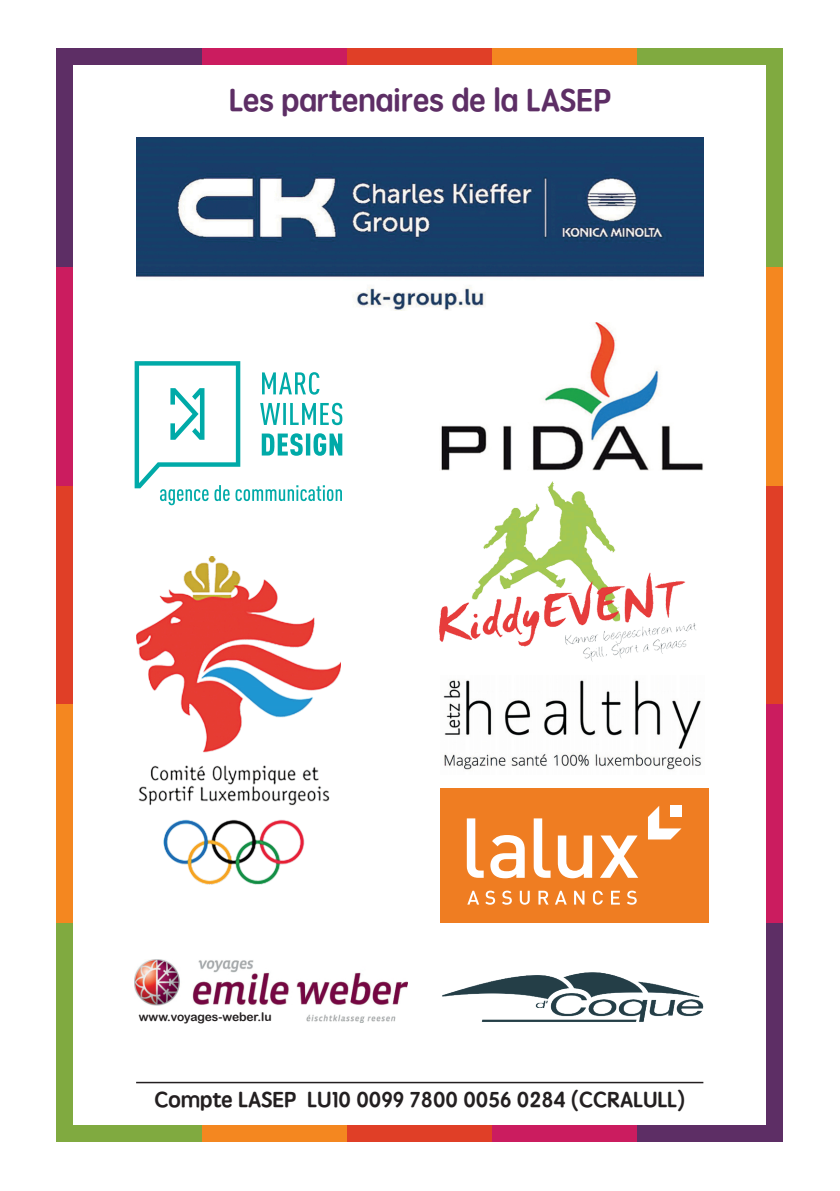
<style>
.page{position:relative;width:840px;height:1191px;background:#fff}
.page>*{position:absolute;margin:0;border:0;box-sizing:border-box;transform-origin:0 0}
.t1{font:32px "ST Yuanti SC Bold";color:#5d2e65}
.t2{font:22px "ST Yuanti SC Bold";color:#231f20}
.t3{font:12px "Arial Rounded MT Bold";letter-spacing:-.015em;color:#231f20}
</style>
<div class="page">
<div style="left:57px;top:48px;width:145px;height:219px;background:#5d2e65"></div>
<div style="left:202px;top:48px;width:145px;height:219px;background:#cb1c5f"></div>
<div style="left:347px;top:48px;width:145px;height:219px;background:#e03f27"></div>
<div style="left:492px;top:48px;width:145px;height:219px;background:#f48720"></div>
<div style="left:637px;top:48px;width:145px;height:219px;background:#80aa40"></div>
<div style="left:57px;top:267px;width:145px;height:219px;background:#cb1c5f"></div>
<div style="left:637px;top:267px;width:145px;height:219px;background:#f48720"></div>
<div style="left:57px;top:486px;width:145px;height:218px;background:#e03f27"></div>
<div style="left:637px;top:486px;width:145px;height:218px;background:#e03f27"></div>
<div style="left:57px;top:704px;width:145px;height:219px;background:#f48720"></div>
<div style="left:637px;top:704px;width:145px;height:219px;background:#cb1c5f"></div>
<div style="left:57px;top:923px;width:145px;height:219px;background:#80aa40"></div>
<div style="left:202px;top:923px;width:145px;height:219px;background:#f48720"></div>
<div style="left:347px;top:923px;width:145px;height:219px;background:#e03f27"></div>
<div style="left:492px;top:923px;width:145px;height:219px;background:#cb1c5f"></div>
<div style="left:637px;top:923px;width:145px;height:219px;background:#5d2e65"></div>
<div style="left:74px;top:65px;width:691px;height:1060px;background:#fff"></div>
<img style="left:442px;top:972px;width:262px;height:50px">
<img style="left:136px;top:138px;width:567px;height:173px">
<img style="left:441px;top:323px;width:262px;height:148px">
<img style="left:134px;top:960px;width:273px;height:62px">
<hr style="left:136px;top:1081px;width:567px;height:2px;background:#231f20">
<img style="left:136px;top:557px;width:204px;height:327px">
<img style="left:439px;top:481px;width:257px;height:181px">
<img style="left:443px;top:680px;width:259px;height:90px">
<svg style="left:134px;top:361px;width:208px;height:144px"></svg>
<div style="left:439px;top:788px;width:269px;height:134px;background:#ef7d22"></div>
<svg style="left:466px;top:818px;width:17px;height:59px"></svg>
<svg style="left:490px;top:835px;width:34px;height:43px"></svg>
<svg style="left:533px;top:818px;width:17px;height:59px"></svg>
<svg style="left:557px;top:835px;width:34px;height:43px"></svg>
<svg style="left:600px;top:835px;width:38px;height:42px"></svg>
<svg style="left:467px;top:890px;width:12px;height:14px"></svg>
<svg style="left:485px;top:890px;width:10px;height:14px"></svg>
<svg style="left:502px;top:890px;width:9px;height:14px"></svg>
<svg style="left:519px;top:890px;width:10px;height:14px"></svg>
<svg style="left:538px;top:890px;width:10px;height:14px"></svg>
<svg style="left:555px;top:890px;width:11px;height:14px"></svg>
<svg style="left:574px;top:890px;width:10px;height:14px"></svg>
<svg style="left:592px;top:890px;width:10px;height:14px"></svg>
<svg style="left:611px;top:890px;width:8px;height:14px"></svg>
<svg style="left:627px;top:890px;width:9px;height:14px"></svg>
<svg style="left:648px;top:806px;width:33px;height:33px"></svg>
<div style="left:670px;top:805px;width:11px;height:12px;background:#fff"></div>
<h1 class="t1" style="left:228px;top:83px;width:383px">Les partenaires de la LASEP</h1>
<p class="t3" style="left:139px;top:1012px;width:134px">www.voyages-weber.lu</p>
<p class="t2" style="left:154px;top:1088px;width:531px">Compte LASEP LU10 0099 7800 0056 0284 (CCRALULL)</p>
</div>
